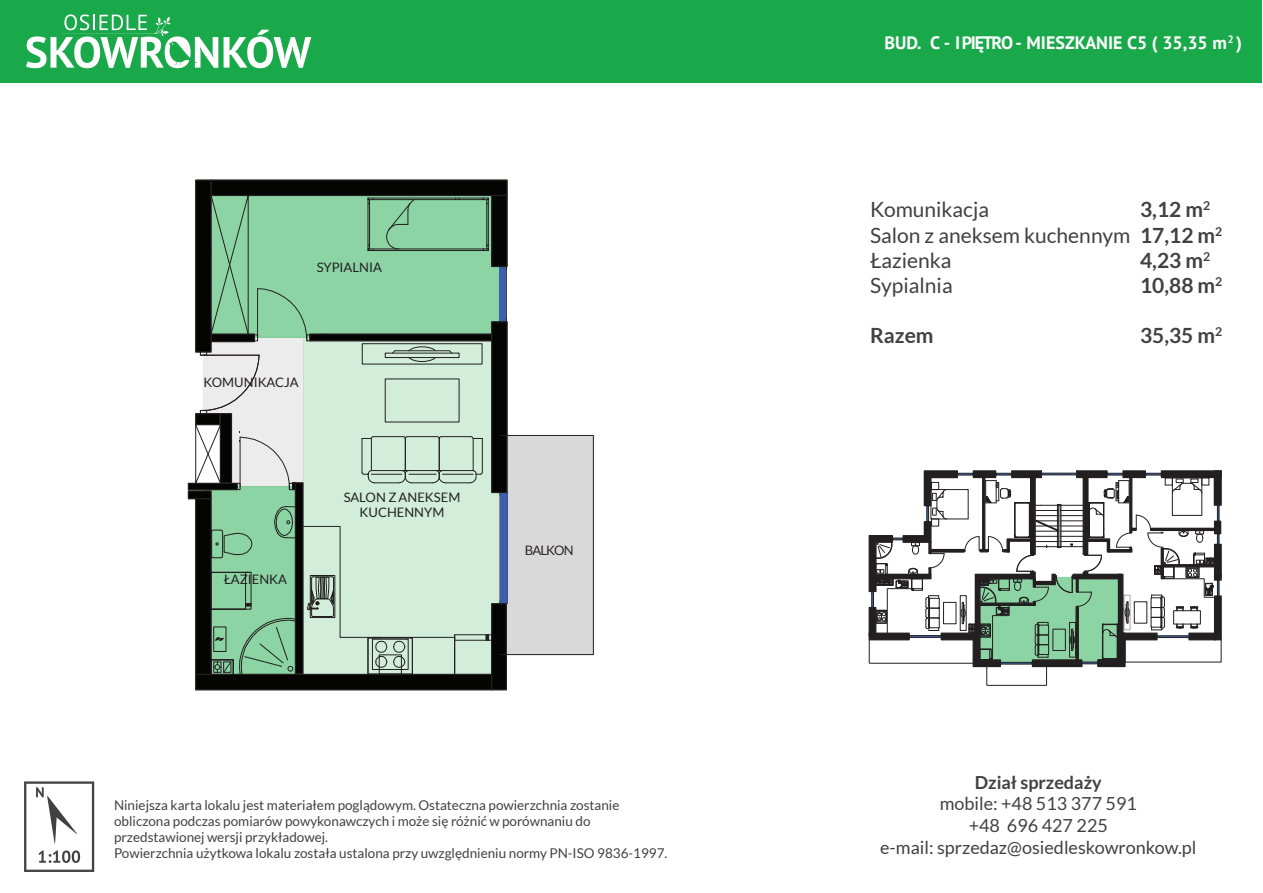
<style>
.page{position:relative;width:1263px;height:893px;background:#fff}
.page>*{position:absolute;margin:0;border:0;box-sizing:border-box;transform-origin:0 0}
.t1{font:21px/25.2px "Lato";color:#424142}
.t2{font:700 21px "Lato";color:#424142}
.t3{font:18px/21.6px "Lato";color:#424142;text-align:center}
.t4{font:700 18px "PT Sans";color:#fdfefe}
.t5{font:700 18px "Lato";color:#424142}
.t6{font:13.5px/16.2px "Lato";color:#424142}
.t7{font:13.05px/15.6px "Lato";color:#231f20;text-align:center}
.s1{font-weight:700}
</style>
<div class="page">
<div style="left:1px;top:0;width:1261px;height:82px;background:#1aa94a"></div>
<svg style="left:224px;top:30px;width:87px;height:38px"></svg>
<svg style="left:26px;top:14px;width:192px;height:54px"></svg>
<svg style="left:24px;top:781px;width:70px;height:91px"></svg>
<div style="left:303px;top:337px;width:196px;height:337px;background:#d2eedb"></div>
<div style="left:204px;top:486px;width:95px;height:196px;background:#8cd4a4"></div>
<div style="left:203px;top:188px;width:297px;height:149px;background:#8cd4a4"></div>
<svg style="left:506px;top:267px;width:1px;height:54px"></svg>
<svg style="left:499px;top:493px;width:1px;height:110px"></svg>
<hr style="left:368px;top:249px;width:120px;height:1px;background:#231f20">
<hr style="left:368px;top:199px;width:120px;height:1px;background:#231f20">
<hr style="left:368px;top:250px;width:120px;height:1px;background:#231f20">
<hr style="left:368px;top:198px;width:120px;height:1px;background:#231f20">
<hr style="left:486px;top:200px;width:1px;height:49px;background:#231f20">
<hr style="left:488px;top:198px;width:1px;height:53px;background:#231f20">
<svg style="left:483px;top:198px;width:5px;height:6px"></svg>
<svg style="left:368px;top:198px;width:46px;height:52px"></svg>
<svg style="left:212px;top:573px;width:39px;height:36px"></svg>
<hr style="left:211px;top:572px;width:40px;height:1px;background:#231f20">
<svg style="left:212px;top:530px;width:40px;height:28px"></svg>
<svg style="left:239px;top:618px;width:56px;height:56px"></svg>
<svg style="left:274px;top:506px;width:21px;height:32px"></svg>
<svg style="left:304px;top:526px;width:187px;height:148px"></svg>
<hr style="left:454px;top:635px;width:1px;height:39px;background:#231f20">
<hr style="left:482px;top:438px;width:1px;height:34px;background:#231f20">
<hr style="left:473px;top:438px;width:1px;height:33px;background:#231f20">
<hr style="left:441px;top:436px;width:30px;height:1px;background:#231f20">
<svg style="left:471px;top:436px;width:11px;height:3px"></svg>
<hr style="left:371px;top:438px;width:1px;height:33px;background:#231f20">
<hr style="left:362px;top:438px;width:1px;height:34px;background:#231f20">
<hr style="left:373px;top:436px;width:30px;height:1px;background:#231f20">
<svg style="left:363px;top:436px;width:10px;height:3px"></svg>
<hr style="left:405px;top:438px;width:1px;height:33px;background:#231f20">
<hr style="left:439px;top:438px;width:1px;height:33px;background:#231f20">
<svg style="left:362px;top:470px;width:120px;height:14px"></svg>
<svg style="left:403px;top:436px;width:38px;height:3px"></svg>
<div style="left:385px;top:353px;width:74px;height:5px;border:1px solid #231f20"></div>
<svg style="left:392px;top:347px;width:60px;height:15px"></svg>
<svg style="left:483px;top:245px;width:6px;height:5px"></svg>
<div style="left:213px;top:661px;width:8px;height:12px;border:1px solid #231f20"></div>
<svg style="left:214px;top:661px;width:18px;height:12px"></svg>
<div style="left:210px;top:659px;width:24px;height:16px;border:1px solid #231f20"></div>
<svg style="left:216px;top:637px;width:7px;height:4px"></svg>
<div style="left:195px;top:674px;width:297px;height:16px;background:#040503;border:1px solid #231f20"></div>
<div style="left:188px;top:483px;width:50px;height:7px;background:#040503;border:1px solid #231f20"></div>
<div style="left:188px;top:490px;width:24px;height:9px;background:#040503;border:1px solid #231f20"></div>
<div style="left:195px;top:498px;width:17px;height:177px;background:#040503;border:1px solid #231f20"></div>
<div style="left:295px;top:482px;width:9px;height:192px;background:#040503;border:1px solid #231f20"></div>
<svg style="left:195px;top:196px;width:115px;height:294px"></svg>
<div style="left:195px;top:413px;width:25px;height:12px;background:#040503;border:1px solid #231f20"></div>
<div style="left:309px;top:333px;width:183px;height:8px;background:#040503;border:1px solid #231f20"></div>
<div style="left:210px;top:333px;width:45px;height:9px;background:#040503;border:1px solid #231f20"></div>
<div style="left:195px;top:179px;width:17px;height:174px;background:#040503;border:1px solid #231f20"></div>
<div style="left:210px;top:179px;width:298px;height:17px;background:#040503;border:1px solid #231f20"></div>
<div style="left:500px;top:492px;width:7px;height:112px;background:#3d60ac"></div>
<div style="left:499px;top:266px;width:7px;height:56px;background:#3d60ac"></div>
<div style="left:491px;top:195px;width:17px;height:72px;background:#040503;border:1px solid #231f20"></div>
<div style="left:491px;top:321px;width:17px;height:172px;background:#040503;border:1px solid #231f20"></div>
<div style="left:491px;top:603px;width:16px;height:87px;background:#040503;border:1px solid #231f20"></div>
<div style="left:1161px;top:470px;width:61px;height:8px;background:#5f5c5c"></div>
<svg style="left:1214px;top:470px;width:8px;height:36px"></svg>
<svg style="left:1214px;top:544px;width:8px;height:33px"></svg>
<svg style="left:1122px;top:470px;width:24px;height:1px"></svg>
<div style="left:1214px;top:595px;width:8px;height:45px;background:#494647"></div>
<div style="left:868px;top:633px;width:42px;height:7px;background:#a8a7a7"></div>
<svg style="left:868px;top:607px;width:1px;height:30px"></svg>
<div style="left:868px;top:535px;width:8px;height:57px;background:#a8a7a7"></div>
<div style="left:924px;top:470px;width:34px;height:8px;background:#5f5c5c"></div>
<div style="left:973px;top:470px;width:23px;height:8px;background:#5f5c5c"></div>
<div style="left:1011px;top:470px;width:31px;height:8px;background:#5f5c5c"></div>
<svg style="left:1076px;top:470px;width:31px;height:1px"></svg>
<hr style="left:987px;top:685px;width:59px;height:1px;background:#231f20">
<svg style="left:869px;top:471px;width:352px;height:214px"></svg>
<hr style="left:869px;top:663px;width:104px;height:1px;background:#231f20">
<div style="left:506px;top:435px;width:87px;height:220px;background:#d9d9d9"></div>
<div style="left:501px;top:435px;width:93px;height:220px;border:1px solid #231f20"></div>
<p class="t7" style="left:317px;top:259px;width:67px">SYPIALNIA</p>
<p class="t7" style="left:204px;top:374px;width:97px">KOMUNIKACJA</p>
<p class="t7" style="left:224px;top:571px;width:65px">ŁAZIENKA</p>
<p class="t7" style="left:344px;top:489px;width:118px">SALON Z ANEKSEM<br>KUCHENNYM</p>
<p class="t7" style="left:525px;top:543px;width:50px">BALKON</p>
<p class="t6" style="left:114px;top:797px;width:555px">Niniejsza karta lokalu jest materiałem poglądowym. Ostateczna powierzchnia zostanie obliczona podczas pomiarów powykonawczych i może się różnić w porównaniu do przedstawionej wersji przykładowej.<br>Powierzchnia użytkowa lokalu została ustalona przy uwzględnieniu normy PN-ISO 9836-1997.</p>
<h2 class="t4" style="left:884px;top:31px;width:359px">BUD. C - I PIĘTRO- MIESZKANIE C5 ( 35,35 m<sup>2</sup> )</h2>
<h1 class="t1" style="left:870px;top:197px;width:354px;text-indent:270px"><span class="s1">3,12 m</span><sup>2<br></sup>Salon z aneksem kuchennym <span class="s1">17,12 m</span><sup>2<br></sup>Łazienka</h1>
<h1 class="t1" style="left:870px;top:197px;width:121px">Komunikacja</h1>
<h1 class="t2" style="left:1140px;top:248px;width:72px">4,23 m<sup>2</sup></h1>
<h1 class="t1" style="left:870px;top:273px;width:84px">Sypialnia</h1>
<h1 class="t2" style="left:1140px;top:273px;width:84px">10,88 m<sup>2</sup></h1>
<h1 class="t2" style="left:870px;top:324px;width:65px">Razem</h1>
<h1 class="t2" style="left:1140px;top:324px;width:84px">35,35 m<sup>2</sup></h1>
<h2 class="t5" style="left:975px;top:772px;width:128px">Dział sprzedaży</h2>
<h2 class="t3" style="left:880px;top:793px;width:318px">mobile: +48 513 377 591<br>+48 696 427 225<br>e-mail: sprzedaz@osiedleskowronkow.pl</h2>
</div>
